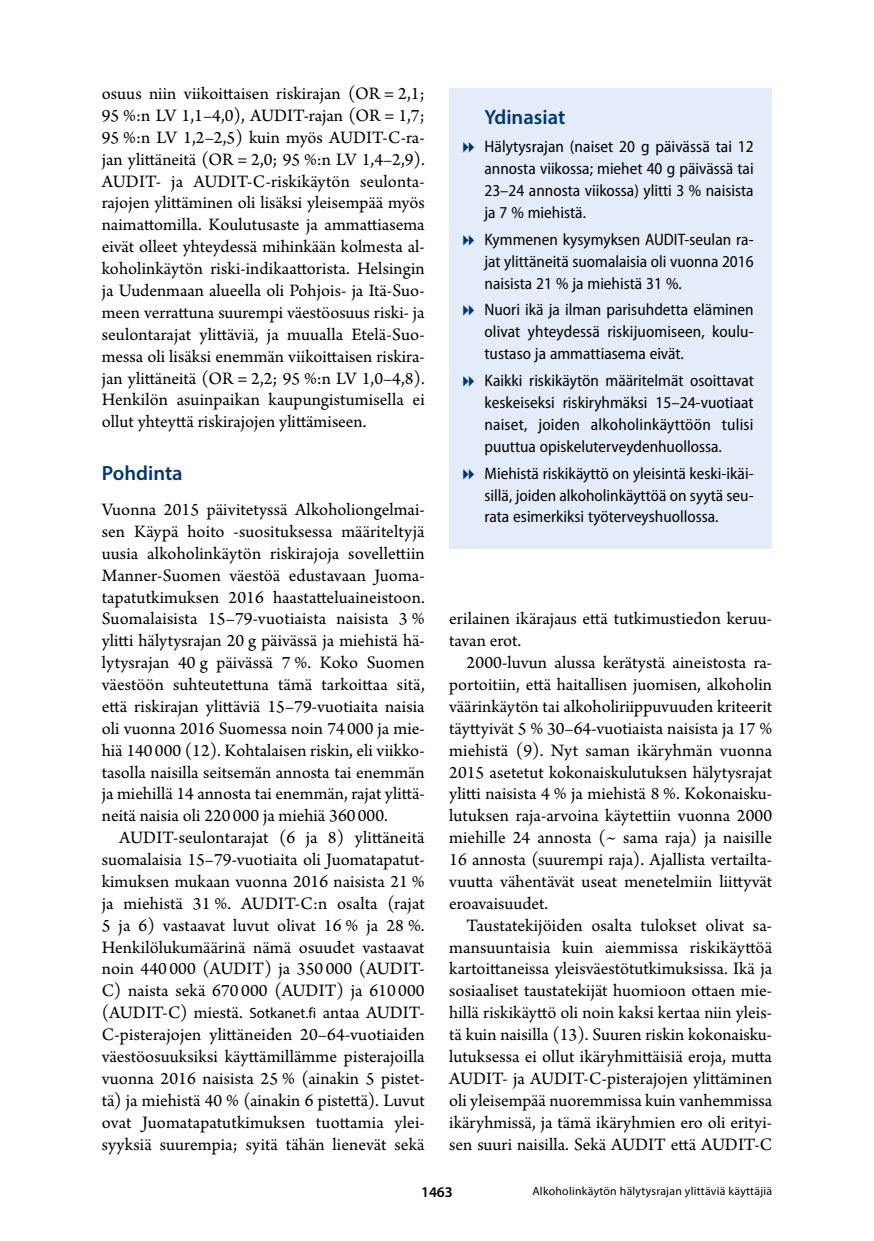
<style>
.page{position:relative;width:874px;height:1241px;background:#fff}
.page>*{position:absolute;margin:0;border:0;box-sizing:border-box;transform-origin:0 0}
.t1{font:600 20.65px "Myriad Pro";color:#003770}
.t2{font:18.38px/21.9px "Arno Pro";color:#000;text-align:justify}
.t3{font:semi-condensed 16.62px/21.9px "Myriad Pro";color:#000;text-align:justify}
.t4{font:600 14.88px "Myriad Pro";color:#000}
.t5{font:11.9px "Myriad Pro";letter-spacing:.02em;color:#000}
.s1{font-family:"Myriad Pro";font-size:14.88px}
</style>
<div class="page">
<div style="left:449px;top:88px;width:322px;height:461px;background:#e4ecf9"></div>
<p class="t2" style="left:102px;top:84px;width:324px">osuus niin viikoittaisen riskirajan (OR = 2,1; 95 %:n LV 1,1–4,0), AUDIT-rajan (OR = 1,7; 95 %:n LV 1,2–2,5) kuin myös AUDIT-C-ra&shy;jan ylittäneitä (OR = 2,0; 95 %:n LV 1,4–2,9).<br>AUDIT- ja AUDIT-C-riskikäytön seulonta&shy;rajojen ylittäminen oli lisäksi yleisempää myös naimattomilla. Koulutusaste ja ammattiasema eivät olleet yhteydessä mihinkään kolmesta al&shy;koholinkäytön riski-indikaattorista. Helsingin ja Uudenmaan alueella oli Pohjois- ja Itä-Suo&shy;meen verrattuna suurempi väestöosuus riski- ja seulontarajat ylittäviä, ja muualla Etelä-Suo&shy;messa oli lisäksi enemmän viikoittaisen riskira&shy;jan ylittäneitä (OR = 2,2; 95 %:n LV 1,0–4,8).<br>Henkilön asuinpaikan kaupungistumisella ei ollut yhteyttä riskirajojen ylittämiseen.</p>
<p class="t1" style="left:102px;top:460px;width:82px">Pohdinta</p>
<p class="t2" style="left:102px;top:499px;width:324px">Vuonna 2015 päivitetyssä Alkoholiongelmai&shy;sen Käypä hoito ‑suosituksessa määriteltyjä uusia alkoholinkäytön riskirajoja sovellettiin Manner-Suomen väestöä edustavaan Juoma&shy;tapatutkimuksen 2016 haastatteluaineistoon.<br>Suomalaisista 15–79-vuotiaista naisista 3 % ylitti hälytysrajan 20 g päivässä ja miehistä hä&shy;lytysrajan 40 g päivässä 7 %. Koko Suomen väestöön suhteutettuna tämä tarkoittaa sitä, että riskirajan ylittäviä 15–79-vuotiaita naisia oli vuonna 2016 Suomessa noin 74 000 ja mie&shy;hiä 140 000 (12). Kohtalaisen riskin, eli viikko&shy;tasolla naisilla seitsemän annosta tai enemmän ja miehillä 14 annosta tai enemmän, rajat ylittä&shy;neitä naisia oli 220 000 ja miehiä 360 000.</p>
<p class="t2" style="left:102px;top:827px;width:324px;text-indent:17px">AUDIT-seulontarajat (6 ja 8) ylittäneitä suomalaisia 15–79-vuotiaita oli Juomatapatut&shy;kimuksen mukaan vuonna 2016 naisista 21 % ja miehistä 31 %. AUDIT-C:n osalta (rajat 5 ja 6) vastaavat luvut olivat 16 % ja 28 %.<br>Henkilölukumäärinä nämä osuudet vastaavat noin 440 000 (AUDIT) ja 350 000 (AUDIT-C) naista sekä 670 000 (AUDIT) ja 610 000 (AUDIT-C) miestä. <span class="s1">Sotkanet.fi</span> antaa AUDIT-C-pisterajojen ylittäneiden 20–64-vuotiaiden väestöosuuksiksi käyttämillämme pisterajoilla vuonna 2016 naisista 25 % (ainakin 5 pistet&shy;tä) ja miehistä 40 % (ainakin 6 pistettä). Luvut ovat Juomatapatutkimuksen tuottamia ylei&shy;syyksiä suurempia; syitä tähän lienevät sekä</p>
<p class="t1" style="left:484px;top:104px;width:82px">Ydinasiat</p>
<p class="t3" style="left:484px;top:135px;width:271px">Hälytysrajan (naiset 20 g päivässä tai 12 annosta viikossa; miehet 40 g päivässä tai 23–24 annosta viikossa) ylitti 3 % naisista ja 7 % miehistä.</p>
<p class="t3" style="left:484px;top:228px;width:270px">Kymmenen kysymyksen AUDIT-seulan ra‑ jat ylittäneitä suomalaisia oli vuonna 2016 naisista 21 % ja miehistä 31 %.</p>
<p class="t3" style="left:484px;top:299px;width:270px">Nuori ikä ja ilman parisuhdetta eläminen olivat yhteydessä riskijuomiseen, koulu‑ tustaso ja ammattiasema eivät.</p>
<p class="t3" style="left:484px;top:369px;width:271px">Kaikki riskikäytön määritelmät osoittavat keskeiseksi riskiryhmäksi 15–24-vuotiaat naiset, joiden alkoholinkäyttöön tulisi puuttua opiskeluterveydenhuollossa.</p>
<p class="t3" style="left:484px;top:462px;width:270px">Miehistä riskikäyttö on yleisintä keski-ikäi‑ sillä, joiden alkoholinkäyttöä on syytä seu‑ rata esimerkiksi työterveyshuollossa.</p>
<p class="t2" style="left:449px;top:608px;width:324px">erilainen ikärajaus että tutkimustiedon keruu&shy;tavan erot.</p>
<p class="t2" style="left:449px;top:652px;width:324px;text-indent:17px">2000-luvun alussa kerätystä aineistosta ra&shy;portoitiin, että haitallisen juomisen, alkoholin väärinkäytön tai alkoholiriippuvuuden kriteerit täyttyivät 5 % 30–64-vuotiaista naisista ja 17 % miehistä (9). Nyt saman ikäryhmän vuonna 2015 asetetut kokonaiskulutuksen hälytysrajat ylitti naisista 4 % ja miehistä 8 %. Kokonaisku&shy;lutuksen raja-arvoina käytettiin vuonna 2000 miehille 24 annosta (~ sama raja) ja naisille 16 annosta (suurempi raja). Ajallista vertailta&shy;vuutta vähentävät useat menetelmiin liittyvät eroavaisuudet.</p>
<p class="t2" style="left:449px;top:915px;width:324px;text-indent:17px">Taustatekijöiden osalta tulokset olivat sa&shy;mansuuntaisia kuin aiemmissa riskikäyttöä kartoittaneissa yleisväestötutkimuksissa. Ikä ja sosiaaliset taustatekijät huomioon ottaen mie&shy;hillä riskikäyttö oli noin kaksi kertaa niin yleis&shy;tä kuin naisilla (13). Suuren riskin kokonaisku&shy;lutuksessa ei ollut ikäryhmittäisiä eroja, mutta AUDIT- ja AUDIT-C-pisterajojen ylittäminen oli yleisempää nuoremmissa kuin vanhemmissa ikäryhmissä, ja tämä ikäryhmien ero oli erityi&shy;sen suuri naisilla. Sekä AUDIT että AUDIT-C</p>
<p class="t5" style="left:532px;top:1183px;width:241px">Alkoholinkäytön hälytysrajan ylittäviä käyttäjiä</p>
<p class="t4" style="left:421px;top:1182px;width:33px">1463</p>
</div>
